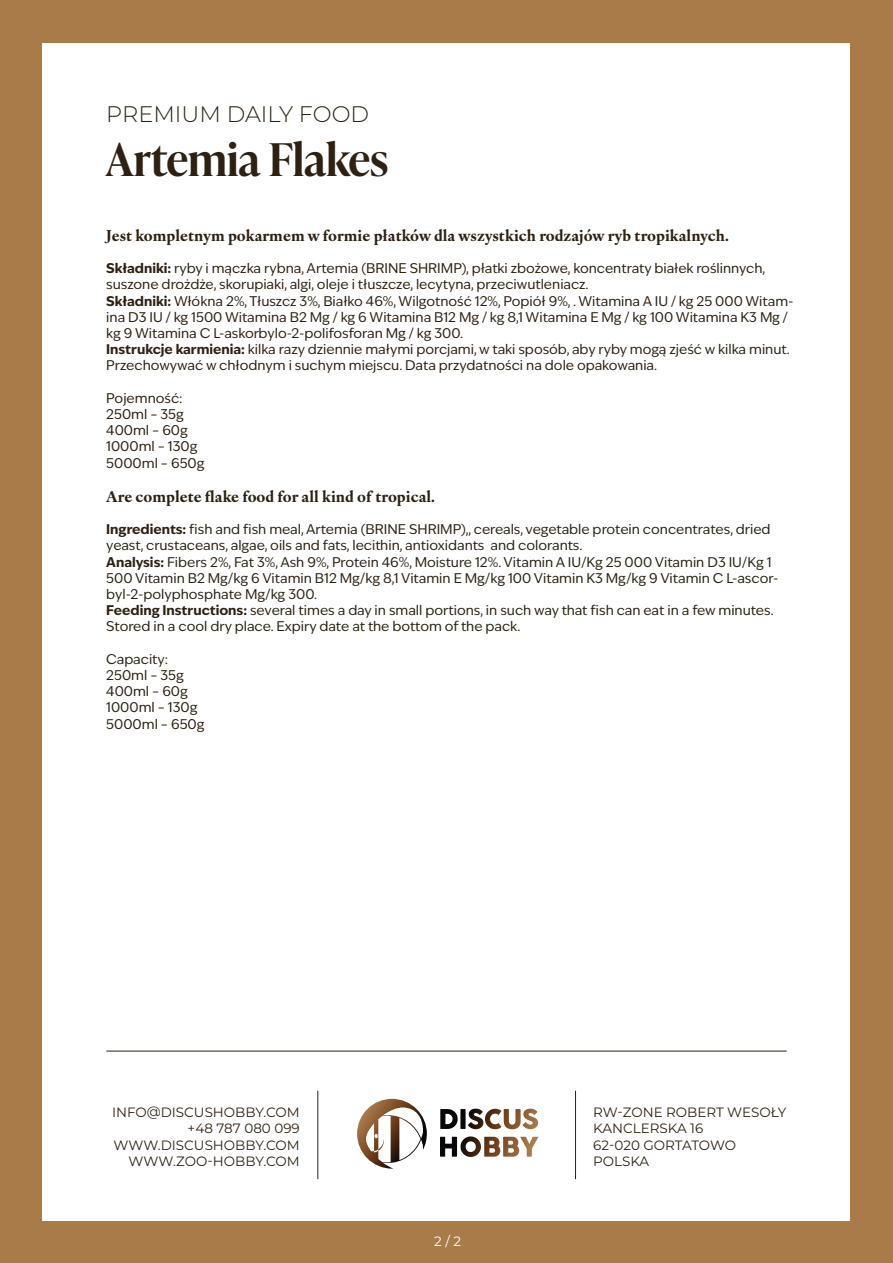
<style>
.page{position:relative;width:893px;height:1263px;background:#a97b49}
.page>*{position:absolute;margin:0;border:0;box-sizing:border-box;transform-origin:0 0}
.t1{font:600 45px "Ivy Presto Headline";color:#2e2113}
.t2{font:300 22.5px "Montserrat";color:#2e2113}
.t3{font:700 15px "Ivy Ora Text";color:#2e2113}
.t4{font:13.5px/16.2px "Ivy Epic";color:#2e2113}
.t5{font:13.5px/16.2px "Montserrat";color:#2e2113}
.t6{font:13.5px "Montserrat";color:#fff}
.s1{font-weight:700}
</style>
<div class="page">
<div style="left:43px;top:43px;width:807px;height:1177px;background:#fff"></div>
<hr style="left:106px;top:1051px;width:681px;height:1px;background:#2e2113">
<hr style="left:317px;top:1091px;width:1px;height:88px;background:#2e2113">
<hr style="left:575px;top:1091px;width:1px;height:88px;background:#2e2113">
<img style="left:357px;top:1099px;width:70px;height:69px">
<img style="left:440px;top:1109px;width:18px;height:20px">
<img style="left:460px;top:1109px;width:6px;height:20px">
<img style="left:468px;top:1108px;width:15px;height:21px">
<img style="left:485px;top:1109px;width:16px;height:20px">
<img style="left:504px;top:1108px;width:34px;height:21px">
<img style="left:440px;top:1137px;width:17px;height:20px">
<img style="left:460px;top:1136px;width:21px;height:21px">
<img style="left:484px;top:1137px;width:16px;height:20px">
<img style="left:503px;top:1137px;width:35px;height:20px">
<h2 class="t2" style="left:106px;top:99px;width:264px">PREMIUM DAILY FOOD</h2>
<h1 class="t1" style="left:106px;top:127px;width:283px">Artemia Flakes</h1>
<p class="t3" style="left:106px;top:223px;width:624px">Jest kompletnym pokarmem w formie płatków dla wszystkich rodzajów ryb tropikalnych.</p>
<p class="t4" style="left:106px;top:260px;width:689px"><span class="s1">Składniki:</span> ryby i mączka rybna, Artemia (BRINE SHRIMP), płatki zbożowe, koncentraty białek roślinnych, suszone drożdże, skorupiaki, algi, oleje i tłuszcze, lecytyna, przeciwutleniacz.<br><span class="s1">Składniki:</span> Włókna 2%, Tłuszcz 3%, Białko 46%, Wilgotność 12%, Popiół 9%, . Witamina A IU / kg 25 000 Witam&shy;ina D3 IU / kg 1500 Witamina B2 Mg / kg 6 Witamina B12 Mg / kg 8,1 Witamina E Mg / kg 100 Witamina K3 Mg / kg 9 Witamina C L-askorbylo-2-polifosforan Mg / kg 300.<br><span class="s1">Instrukcje karmienia:</span> kilka razy dziennie małymi porcjami, w taki sposób, aby ryby mogą zjeść w kilka minut.<br>Przechowywać w chłodnym i suchym miejscu. Data przydatności na dole opakowania.</p>
<p class="t4" style="left:106px;top:390px;width:100px">Pojemność:<br>250ml – 35g<br>400ml – 60g<br>1000ml – 130g<br>5000ml – 650g</p>
<p class="t3" style="left:106px;top:484px;width:330px">Are complete flake food for all kind of tropical.</p>
<p class="t4" style="left:106px;top:521px;width:674px"><span class="s1">Ingredients:</span> fish and fish meal, Artemia (BRINE SHRIMP),, cereals, vegetable protein concentrates, dried yeast, crustaceans, algae, oils and fats, lecithin, antioxidants and colorants.<br><span class="s1">Analysis:</span> Fibers 2%, Fat 3%, Ash 9%, Protein 46%, Moisture 12%. Vitamin A IU/Kg 25 000 Vitamin D3 IU/Kg 1<br>500 Vitamin B2 Mg/kg 6 Vitamin B12 Mg/kg 8,1 Vitamin E Mg/kg 100 Vitamin K3 Mg/kg 9 Vitamin C L-ascor&shy;byl-2-polyphosphate Mg/kg 300.<br><span class="s1">Feeding Instructions:</span> several times a day in small portions, in such way that fish can eat in a few minutes.<br>Stored in a cool dry place. Expiry date at the bottom of the pack.</p>
<p class="t4" style="left:106px;top:651px;width:100px">Capacity:<br>250ml – 35g<br>400ml – 60g<br>1000ml – 130g<br>5000ml – 650g</p>
<p class="t5" style="left:112px;top:1104px;width:189px;text-align:right">INFO@DISCUSHOBBY.COM +48 787 080 099<br>WWW.DISCUSHOBBY.COM<br>WWW.ZOO-HOBBY.COM</p>
<p class="t6" style="left:434px;top:1232px;width:28px">2 / 2</p>
<p class="t5" style="left:593px;top:1104px;width:195px">RW-ZONE ROBERT WESOŁY<br>KANCLERSKA 16<br>62-020 GORTATOWO<br>POLSKA</p>
</div>
